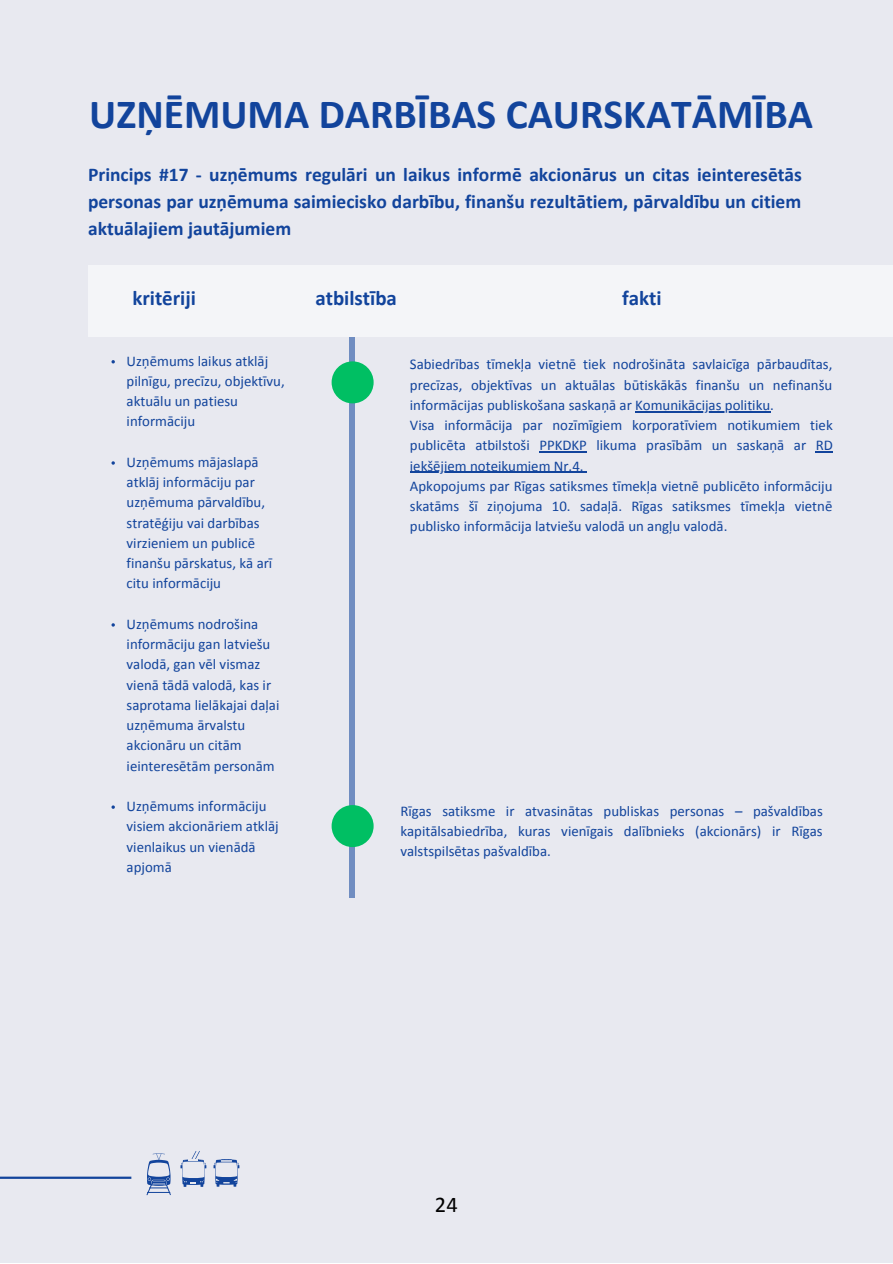
<style>
.page{position:relative;width:893px;height:1264px;background:#fff}
.page>*{position:absolute;margin:0;border:0;box-sizing:border-box;transform-origin:0 0}
.t1{font:700 41.55px "Calibri";color:#12449c}
.t2{font:22.5px "Calibri";color:#000}
.t3{font:700 21px "Calibri";color:#12449c}
.t4{font:700 19.5px/27px "Calibri";color:#12449c;text-align:justify}
.t5{font:14.85px/20.2px "Calibri";color:#12449c}
</style>
<div class="page">
<div style="left:0;top:0;width:892px;height:1262px;background:#e8e9f0"></div>
<hr style="left:0;top:1176px;width:131px;height:2px;background:#12449c">
<svg style="left:146px;top:1153px;width:25px;height:42px"></svg>
<svg style="left:180px;top:1151px;width:26px;height:35px"></svg>
<svg style="left:213px;top:1159px;width:26px;height:27px"></svg>
<svg style="left:111px;top:360px;width:4px;height:3px"></svg>
<hr style="left:635px;top:411px;width:135px;height:1px;background:#12449c">
<hr style="left:539px;top:451px;width:48px;height:1px;background:#12449c">
<svg style="left:815px;top:451px;width:17px;height:1px"></svg>
<hr style="left:410px;top:471px;width:173px;height:2px;background:#12449c">
<div style="left:88px;top:265px;width:804px;height:71px;background:#f4f5f8"></div>
<div style="left:349px;top:337px;width:5px;height:561px;background:#708dc1"></div>
<div style="left:331px;top:361px;width:42px;height:42px;background:#00bf63;border-radius:50%"></div>
<div style="left:331px;top:805px;width:42px;height:42px;background:#00bf63;border-radius:50%"></div>
<p class="t1" style="left:89px;top:97px;width:725px">UZŅĒMUMA DARBĪBAS CAURSKATĀMĪBA</p>
<p class="t4" style="left:88px;top:162px;width:715px">Princips #17 - uzņēmums regulāri un laikus informē akcionārus un citas ieinteresētās personas par uzņēmuma saimiecisko darbību, finanšu rezultātiem, pārvaldību un citiem aktuālajiem jautājumiem</p>
<p class="t3" style="left:132px;top:289px;width:65px">kritēriji</p>
<p class="t3" style="left:315px;top:289px;width:83px">atbilstība</p>
<p class="t3" style="left:622px;top:289px;width:41px">fakti</p>
<p class="t5" style="left:127px;top:352px;width:160px">Uzņēmums laikus atklāj pilnīgu, precīzu, objektīvu, aktuālu un patiesu informāciju</p>
<p class="t5" style="left:127px;top:453px;width:147px">Uzņēmums mājaslapā atklāj informāciju par uzņēmuma pārvaldību, stratēģiju vai darbības virzieniem un publicē finanšu pārskatus, kā arī citu informāciju</p>
<p class="t5" style="left:127px;top:615px;width:154px">Uzņēmums nodrošina informāciju gan latviešu valodā, gan vēl vismaz vienā tādā valodā, kas ir saprotama lielākajai daļai uzņēmuma ārvalstu akcionāru un citām ieinteresētām personām</p>
<p class="t5" style="left:127px;top:797px;width:154px">Uzņēmums informāciju visiem akcionāriem atklāj vienlaikus un vienādā apjomā</p>
<p class="t5" style="left:410px;top:355px;width:424px;text-align:justify">Sabiedrības tīmekļa vietnē tiek nodrošināta savlaicīga pārbaudītas, precīzas, objektīvas un aktuālas būtiskākās finanšu un nefinanšu informācijas publiskošana saskaņā ar Komunikācijas politiku.</p>
<p class="t5" style="left:410px;top:416px;width:424px;text-align:justify">Visa informācija par nozīmīgiem korporatīviem notikumiem tiek publicēta atbilstoši PPKDKP likuma prasībām un saskaņā ar RD iekšējiem noteikumiem Nr.4.</p>
<p class="t5" style="left:410px;top:477px;width:424px;text-align:justify">Apkopojums par Rīgas satiksmes tīmekļa vietnē publicēto informāciju skatāms šī ziņojuma 10. sadaļā. Rīgas satiksmes tīmekļa vietnē publisko informācija latviešu valodā un angļu valodā.</p>
<p class="t5" style="left:400px;top:802px;width:424px;text-align:justify">Rīgas satiksme ir atvasinātas publiskas personas – pašvaldības kapitālsabiedrība, kuras vienīgais dalībnieks (akcionārs) ir Rīgas valstspilsētas pašvaldība.</p>
<p class="t2" style="left:435px;top:1195px;width:24px">24</p>
</div>
